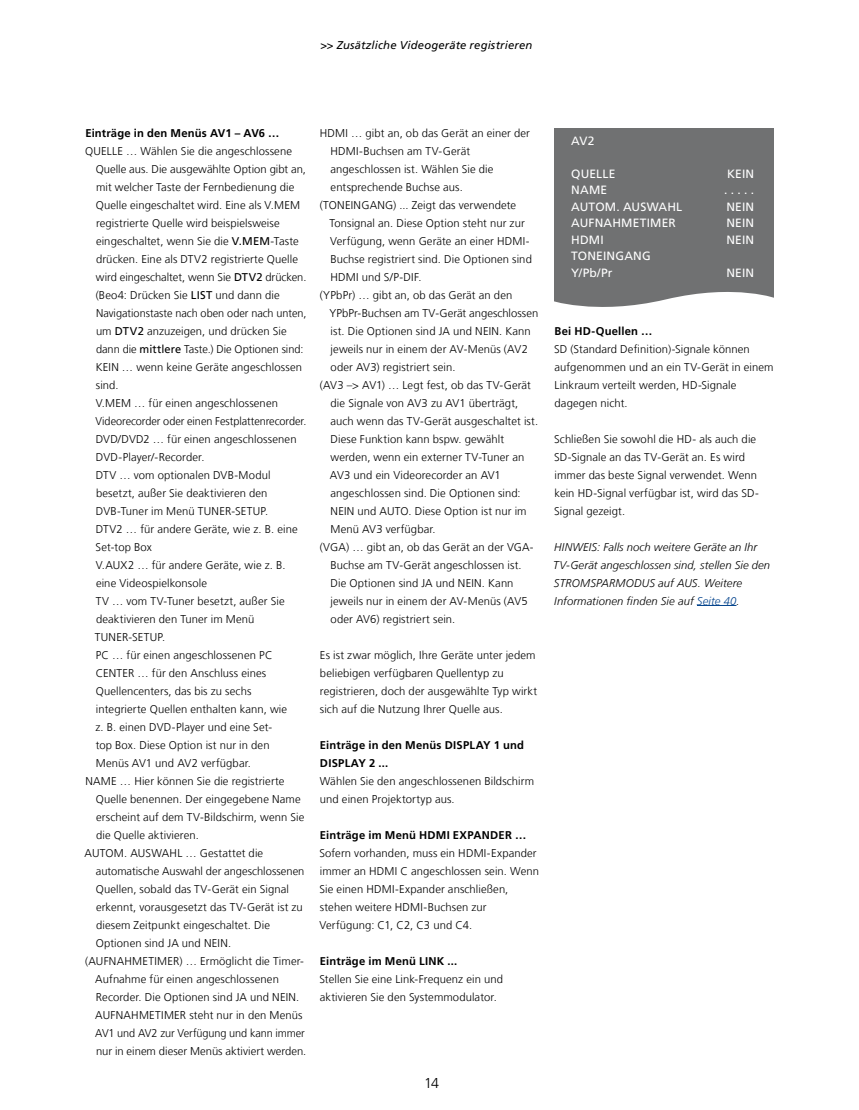
<style>
.page{position:relative;width:859px;height:1110px;background:#fff}
.page>*{position:absolute;margin:0;border:0;box-sizing:border-box;transform-origin:0 0}
.t1{font:300 14.25px "Frutiger LT Com";color:#000}
.t2{font:12px/16.5px "Frutiger LT Com";letter-spacing:.015em;color:#fff}
.t3{font:300 11.25px/18px "Frutiger LT Com";letter-spacing:.01em;color:#000}
.t4{font:italic 300 11.25px/18px "Frutiger LT Com";letter-spacing:.01em;color:#000}
.t5{font:700 11.25px/18px "Frutiger LT Com";letter-spacing:.015em;color:#000}
.t6{font:italic 11.25px "Frutiger LT Com";letter-spacing:.015em;color:#000}
.t7{font:300 11.25px "Frutiger LT Com";letter-spacing:-.01em;color:#000}
.s1{font-weight:400}
.s2{color:#00418b}
</style>
<div class="page">
<hr style="left:697px;top:605px;width:39px;height:1px;background:#00418b">
<div style="left:554px;top:128px;width:220px;height:188px;background:#707172"></div>
<svg style="left:554px;top:292px;width:220px;height:24px"></svg>
<p class="t6" style="left:320px;top:39px;width:214px">&gt;&gt; Zusätzliche Videogeräte registrieren</p>
<p class="t5" style="left:85px;top:124px;width:196px">Einträge in den Menüs AV1 – AV6 …</p>
<p class="t3" style="left:85px;top:142px;width:208px">QUELLE … Wählen Sie die angeschlossene</p>
<p class="t3" style="left:96px;top:160px;width:212px">Quelle aus. Die ausgewählte Option gibt an,</p>
<p class="t3" style="left:96px;top:178px;width:200px">mit welcher Taste der Fernbedienung die</p>
<p class="t3" style="left:96px;top:196px;width:206px">Quelle eingeschaltet wird. Eine als V.MEM</p>
<p class="t3" style="left:96px;top:214px;width:185px">registrierte Quelle wird beispielsweise</p>
<p class="t3" style="left:96px;top:232px;width:204px">eingeschaltet, wenn Sie die <span class="s1">V.MEM</span>-Taste</p>
<p class="t3" style="left:96px;top:250px;width:204px">drücken. Eine als DTV2 registrierte Quelle</p>
<p class="t3" style="left:96px;top:268px;width:212px">wird eingeschaltet, wenn Sie <span class="s1">DTV2</span> drücken.</p>
<p class="t3" style="left:96px;top:286px;width:186px">(Beo4: Drücken Sie <span class="s1">LIST</span> und dann die</p>
<p class="t3" style="left:96px;top:304px;width:212px">Navigationstaste nach oben oder nach unten,</p>
<p class="t3" style="left:96px;top:322px;width:192px">um <span class="s1">DTV2</span> anzuzeigen, und drücken Sie</p>
<p class="t3" style="left:96px;top:340px;width:209px">dann die <span class="s1">mittlere</span> Taste.) Die Optionen sind:</p>
<p class="t3" style="left:96px;top:358px;width:208px">KEIN … wenn keine Geräte angeschlossen</p>
<p class="t3" style="left:96px;top:376px;width:24px">sind.</p>
<p class="t3" style="left:96px;top:394px;width:184px">V.MEM … für einen angeschlossenen</p>
<p class="t3" style="left:96px;top:412px;width:212px">Videorecorder oder einen Festplattenrecorder.</p>
<p class="t3" style="left:96px;top:430px;width:202px">DVD/DVD2 … für einen angeschlossenen</p>
<p class="t3" style="left:96px;top:448px;width:110px">DVD-Player/-Recorder.</p>
<p class="t3" style="left:96px;top:466px;width:176px">DTV … vom optionalen DVB-Modul</p>
<p class="t3" style="left:96px;top:484px;width:173px">besetzt, außer Sie deaktivieren den</p>
<p class="t3" style="left:96px;top:502px;width:174px">DVB-Tuner im Menü TUNER-SETUP.</p>
<p class="t3" style="left:96px;top:520px;width:204px">DTV2 … für andere Geräte, wie z. B. eine</p>
<p class="t3" style="left:96px;top:538px;width:58px">Set-top Box</p>
<p class="t3" style="left:96px;top:556px;width:191px">V.AUX2 … für andere Geräte, wie z. B.</p>
<p class="t3" style="left:96px;top:574px;width:113px">eine Videospielkonsole</p>
<p class="t3" style="left:96px;top:592px;width:190px">TV … vom TV-Tuner besetzt, außer Sie</p>
<p class="t3" style="left:96px;top:610px;width:160px">deaktivieren den Tuner im Menü</p>
<p class="t3" style="left:95px;top:628px;width:72px">TUNER-SETUP.</p>
<p class="t3" style="left:96px;top:646px;width:178px">PC … für einen angeschlossenen PC</p>
<p class="t3" style="left:96px;top:664px;width:172px">CENTER … für den Anschluss eines</p>
<p class="t3" style="left:96px;top:682px;width:157px">Quellencenters, das bis zu sechs</p>
<p class="t3" style="left:96px;top:700px;width:193px">integrierte Quellen enthalten kann, wie</p>
<p class="t3" style="left:96px;top:718px;width:178px">z. B. einen DVD-Player und eine Set-</p>
<p class="t3" style="left:96px;top:736px;width:175px">top Box. Diese Option ist nur in den</p>
<p class="t3" style="left:96px;top:754px;width:157px">Menüs AV1 und AV2 verfügbar.</p>
<p class="t3" style="left:85px;top:772px;width:201px">NAME … Hier können Sie die registrierte</p>
<p class="t3" style="left:96px;top:790px;width:206px">Quelle benennen. Der eingegebene Name</p>
<p class="t3" style="left:96px;top:808px;width:210px">erscheint auf dem TV-Bildschirm, wenn Sie</p>
<p class="t3" style="left:96px;top:826px;width:104px">die Quelle aktivieren.</p>
<p class="t3" style="left:85px;top:844px;width:180px">AUTOM. AUSWAHL … Gestattet die</p>
<p class="t3" style="left:96px;top:862px;width:210px">automatische Auswahl der angeschlossenen</p>
<p class="t3" style="left:96px;top:880px;width:195px">Quellen, sobald das TV-Gerät ein Signal</p>
<p class="t3" style="left:96px;top:898px;width:208px">erkennt, vorausgesetzt das TV-Gerät ist zu</p>
<p class="t3" style="left:96px;top:916px;width:175px">diesem Zeitpunkt eingeschaltet. Die</p>
<p class="t3" style="left:96px;top:934px;width:137px">Optionen sind JA und NEIN.</p>
<p class="t3" style="left:85px;top:952px;width:220px">(AUFNAHMETIMER) … Ermöglicht die Timer-</p>
<p class="t3" style="left:95px;top:970px;width:185px">Aufnahme für einen angeschlossenen</p>
<p class="t3" style="left:96px;top:988px;width:205px">Recorder. Die Optionen sind JA und NEIN.</p>
<p class="t3" style="left:95px;top:1006px;width:209px">AUFNAHMETIMER steht nur in den Menüs</p>
<p class="t7" style="left:95px;top:1026px;width:211px">AV1 und AV2 zur Verfügung und kann immer</p>
<p class="t3" style="left:96px;top:1042px;width:212px">nur in einem dieser Menüs aktiviert werden.</p>
<p class="t3" style="left:320px;top:124px;width:212px">HDMI … gibt an, ob das Gerät an einer der</p>
<p class="t3" style="left:330px;top:142px;width:141px">HDMI-Buchsen am TV-Gerät</p>
<p class="t3" style="left:330px;top:160px;width:164px">angeschlossen ist. Wählen Sie die</p>
<p class="t3" style="left:331px;top:178px;width:134px">entsprechende Buchse aus.</p>
<p class="t3" style="left:320px;top:196px;width:198px">(TONEINGANG) ... Zeigt das verwendete</p>
<p class="t3" style="left:329px;top:214px;width:197px">Tonsignal an. Diese Option steht nur zur</p>
<p class="t3" style="left:330px;top:232px;width:201px">Verfügung, wenn Geräte an einer HDMI-</p>
<p class="t3" style="left:331px;top:250px;width:203px">Buchse registriert sind. Die Optionen sind</p>
<p class="t3" style="left:330px;top:268px;width:93px">HDMI und S/P-DIF.</p>
<p class="t3" style="left:320px;top:286px;width:194px">(YPbPr) … gibt an, ob das Gerät an den</p>
<p class="t3" style="left:329px;top:304px;width:210px">YPbPr-Buchsen am TV-Gerät angeschlossen</p>
<p class="t3" style="left:331px;top:322px;width:202px">ist. Die Optionen sind JA und NEIN. Kann</p>
<p class="t3" style="left:331px;top:340px;width:199px">jeweils nur in einem der AV-Menüs (AV2</p>
<p class="t3" style="left:331px;top:358px;width:126px">oder AV3) registriert sein.</p>
<p class="t3" style="left:320px;top:376px;width:213px">(AV3 –&gt; AV1) … Legt fest, ob das TV-Gerät</p>
<p class="t3" style="left:331px;top:394px;width:189px">die Signale von AV3 zu AV1 überträgt,</p>
<p class="t3" style="left:330px;top:412px;width:209px">auch wenn das TV-Gerät ausgeschaltet ist.</p>
<p class="t3" style="left:331px;top:430px;width:175px">Diese Funktion kann bspw. gewählt</p>
<p class="t3" style="left:331px;top:448px;width:195px">werden, wenn ein externer TV-Tuner an</p>
<p class="t3" style="left:330px;top:466px;width:173px">AV3 und ein Videorecorder an AV1</p>
<p class="t3" style="left:330px;top:484px;width:192px">angeschlossen sind. Die Optionen sind:</p>
<p class="t3" style="left:331px;top:502px;width:197px">NEIN und AUTO. Diese Option ist nur im</p>
<p class="t3" style="left:330px;top:520px;width:107px">Menü AV3 verfügbar.</p>
<p class="t3" style="left:320px;top:538px;width:216px">(VGA) … gibt an, ob das Gerät an der VGA-</p>
<p class="t3" style="left:331px;top:556px;width:193px">Buchse am TV-Gerät angeschlossen ist.</p>
<p class="t3" style="left:331px;top:574px;width:184px">Die Optionen sind JA und NEIN. Kann</p>
<p class="t3" style="left:331px;top:592px;width:199px">jeweils nur in einem der AV-Menüs (AV5</p>
<p class="t3" style="left:331px;top:610px;width:126px">oder AV6) registriert sein.</p>
<p class="t3" style="left:320px;top:646px;width:219px">Es ist zwar möglich, Ihre Geräte unter jedem beliebigen verfügbaren Quellentyp zu registrieren, doch der ausgewählte Typ wirkt sich auf die Nutzung Ihrer Quelle aus.</p>
<p class="t5" style="left:320px;top:736px;width:206px">Einträge in den Menüs DISPLAY 1 und<br>DISPLAY 2 ...</p>
<p class="t3" style="left:320px;top:772px;width:216px">Wählen Sie den angeschlossenen Bildschirm und einen Projektortyp aus.</p>
<p class="t5" style="left:320px;top:826px;width:208px">Einträge im Menü HDMI EXPANDER …</p>
<p class="t3" style="left:319px;top:844px;width:221px">Sofern vorhanden, muss ein HDMI-Expander immer an HDMI C angeschlossen sein. Wenn Sie einen HDMI-Expander anschließen, stehen weitere HDMI-Buchsen zur Verfügung: C1, C2, C3 und C4.</p>
<p class="t5" style="left:320px;top:952px;width:139px">Einträge im Menü LINK ...</p>
<p class="t3" style="left:319px;top:970px;width:185px">Stellen Sie eine Link-Frequenz ein und aktivieren Sie den Systemmodulator.</p>
<p class="t1" style="left:424px;top:1074px;width:17px">14</p>
<p class="t2" style="left:571px;top:132px;width:25px">AV2</p>
<p class="t2" style="left:571px;top:165px;width:46px">QUELLE</p>
<p class="t2" style="left:727px;top:165px;width:29px">KEIN</p>
<p class="t2" style="left:571px;top:182px;width:38px">NAME</p>
<p class="t2" style="left:724px;top:182px;width:32px">. . . . .</p>
<p class="t2" style="left:571px;top:198px;width:112px">AUTOM. AUSWAHL</p>
<p class="t2" style="left:726px;top:198px;width:29px">NEIN</p>
<p class="t2" style="left:571px;top:215px;width:106px">AUFNAHMETIMER</p>
<p class="t2" style="left:726px;top:215px;width:29px">NEIN</p>
<p class="t2" style="left:571px;top:231px;width:34px">HDMI</p>
<p class="t2" style="left:726px;top:231px;width:29px">NEIN</p>
<p class="t2" style="left:571px;top:248px;width:81px">TONEINGANG<br>Y/Pb/Pr</p>
<p class="t2" style="left:726px;top:264px;width:29px">NEIN</p>
<p class="t5" style="left:554px;top:322px;width:99px">Bei HD-Quellen …</p>
<p class="t3" style="left:554px;top:340px;width:221px">SD (Standard Definition)-Signale können aufgenommen und an ein TV-Gerät in einem Linkraum verteilt werden, HD-Signale dagegen nicht.</p>
<p class="t3" style="left:554px;top:430px;width:206px">Schließen Sie sowohl die HD- als auch die SD-Signale an das TV-Gerät an. Es wird immer das beste Signal verwendet. Wenn kein HD-Signal verfügbar ist, wird das SD-Signal gezeigt.</p>
<p class="t4" style="left:553px;top:538px;width:219px">HINWEIS: Falls noch weitere Geräte an Ihr TV-Gerät angeschlossen sind, stellen Sie den STROMSPARMODUS auf AUS. Weitere Informationen finden Sie auf <span class="s2">Seite 40</span>.</p>
</div>
